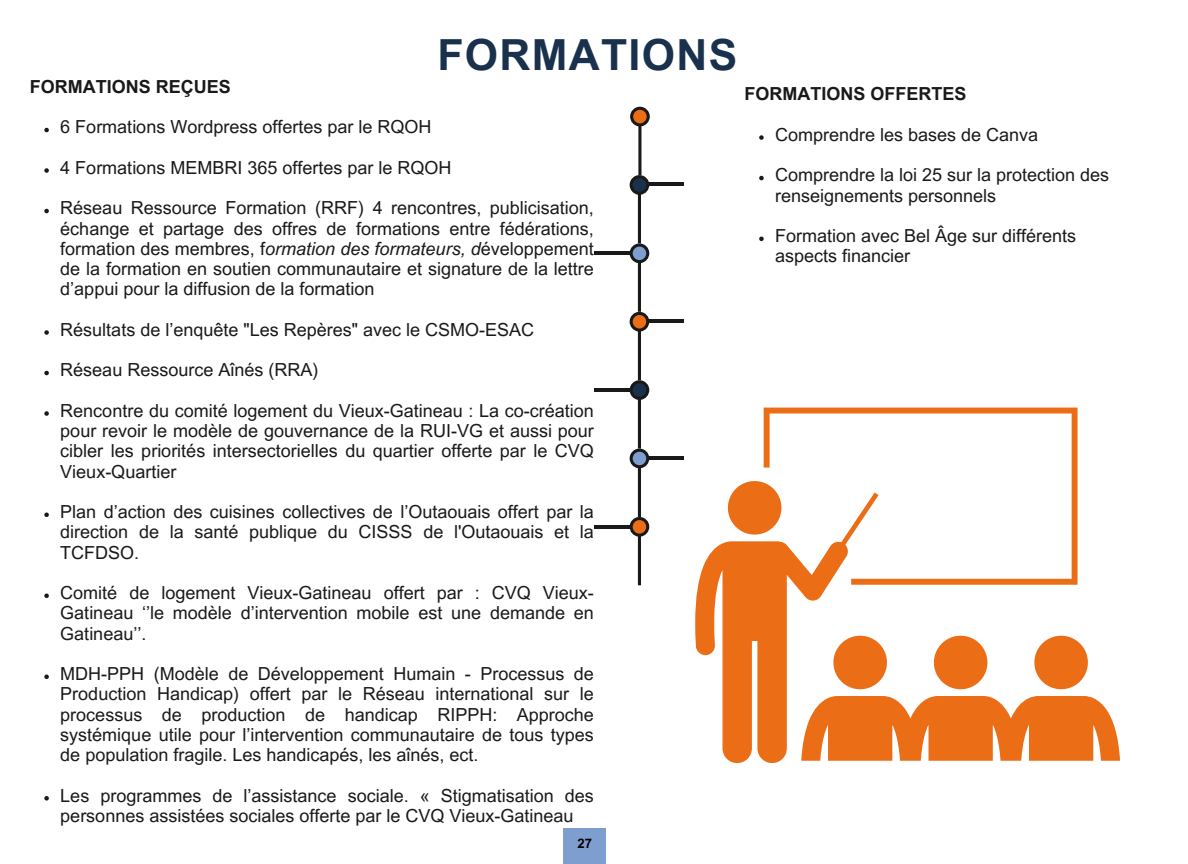
<style>
.page{position:relative;width:1188px;height:864px;background:#fff}
.page>*{position:absolute;margin:0;border:0;box-sizing:border-box;transform-origin:0 0}
.t1{font:700 42.9px "Arial MT Pro";letter-spacing:.03em;color:#19314c}
.t2{font:18px/20.2px "Arial MT Pro";color:#191919;text-align:justify}
.t3{font:700 18px "Arial MT Pro";color:#191919}
.t4{font:700 13.2px "Arial MT Pro";color:#000}
.s1{font-style:italic}
</style>
<div class="page">
<svg style="left:44px;top:128px;width:5px;height:4px"></svg>
<svg style="left:44px;top:168px;width:5px;height:5px"></svg>
<svg style="left:44px;top:209px;width:5px;height:4px"></svg>
<svg style="left:44px;top:330px;width:5px;height:5px"></svg>
<svg style="left:44px;top:371px;width:5px;height:4px"></svg>
<svg style="left:44px;top:411px;width:5px;height:5px"></svg>
<svg style="left:44px;top:513px;width:5px;height:4px"></svg>
<svg style="left:44px;top:594px;width:5px;height:4px"></svg>
<svg style="left:44px;top:675px;width:5px;height:4px"></svg>
<svg style="left:44px;top:796px;width:5px;height:5px"></svg>
<svg style="left:759px;top:135px;width:5px;height:5px"></svg>
<svg style="left:759px;top:176px;width:5px;height:4px"></svg>
<svg style="left:759px;top:237px;width:5px;height:4px"></svg>
<hr style="left:648px;top:182px;width:36px;height:3px;background:#191919">
<hr style="left:648px;top:319px;width:36px;height:4px;background:#191919">
<hr style="left:648px;top:456px;width:36px;height:4px;background:#191919">
<hr style="left:594px;top:526px;width:36px;height:3px;background:#191919">
<hr style="left:594px;top:389px;width:36px;height:3px;background:#191919">
<hr style="left:594px;top:252px;width:36px;height:3px;background:#191919">
<svg style="left:630px;top:107px;width:20px;height:478px"></svg>
<svg style="left:695px;top:506px;width:169px;height:257px"></svg>
<svg style="left:728px;top:481px;width:36px;height:54px"></svg>
<svg style="left:764px;top:408px;width:314px;height:177px"></svg>
<svg style="left:833px;top:636px;width:54px;height:53px"></svg>
<svg style="left:934px;top:636px;width:53px;height:53px"></svg>
<svg style="left:801px;top:696px;width:319px;height:65px"></svg>
<svg style="left:1034px;top:636px;width:54px;height:53px"></svg>
<div style="left:564px;top:829px;width:42px;height:35px;background:#7f9ed0"></div>
<p class="t1" style="left:437px;top:39px;width:301px">FORMATIONS</p>
<h1 class="t3" style="left:30px;top:80px;width:203px">FORMATIONS REÇUES</h1>
<h2 class="t2" style="left:60px;top:119px;width:373px">6 Formations Wordpress offertes par le RQOH</h2>
<p class="t2" style="left:60px;top:160px;width:393px">4 Formations MEMBRI 365 offertes par le RQOH</p>
<p class="t2" style="left:60px;top:200px;width:535px">Réseau Ressource Formation (RRF) 4 rencontres, publicisation, échange et partage des offres de formations entre fédérations, formation des membres, f<span class="s1">ormation des formateurs, d</span>éveloppement de la formation en soutien communautaire et signature de la lettre d’appui pour la diffusion de la formation</p>
<p class="t2" style="left:60px;top:322px;width:475px">Résultats de l’enquête "Les Repères" avec le CSMO-ESAC</p>
<p class="t2" style="left:60px;top:362px;width:260px">Réseau Ressource Aînés (RRA)</p>
<p class="t2" style="left:60px;top:403px;width:535px">Rencontre du comité logement du Vieux-Gatineau : La co-création pour revoir le modèle de gouvernance de la RUI-VG et aussi pour cibler les priorités intersectorielles du quartier offerte par le CVQ Vieux-Quartier</p>
<p class="t2" style="left:60px;top:504px;width:535px">Plan d’action des cuisines collectives de l’Outaouais offert par la direction de la santé publique du CISSS de l'Outaouais et la TCFDSO.</p>
<p class="t2" style="left:60px;top:585px;width:535px">Comité de logement Vieux-Gatineau offert par : CVQ Vieux-Gatineau ‘’le modèle d’intervention mobile est une demande en Gatineau’’.</p>
<p class="t2" style="left:60px;top:666px;width:535px">MDH-PPH (Modèle de Développement Humain - Processus de Production Handicap) offert par le Réseau international sur le processus de production de handicap RIPPH: Approche systémique utile pour l’intervention communautaire de tous types de population fragile. Les handicapés, les aînés, ect.</p>
<p class="t2" style="left:60px;top:787px;width:535px">Les programmes de l’assistance sociale. « Stigmatisation des personnes assistées sociales offerte par le CVQ Vieux-Gatineau</p>
<p class="t4" style="left:578px;top:838px;width:16px">27</p>
<p class="t3" style="left:745px;top:87px;width:224px">FORMATIONS OFFERTES</p>
<h2 class="t2" style="left:775px;top:127px;width:265px">Comprendre les bases de Canva</h2>
<p class="t2" style="left:775px;top:167px;width:336px">Comprendre la loi 25 sur la protection des renseignements personnels</p>
<p class="t2" style="left:775px;top:228px;width:303px">Formation avec Bel Âge sur différents aspects financier</p>
</div>
